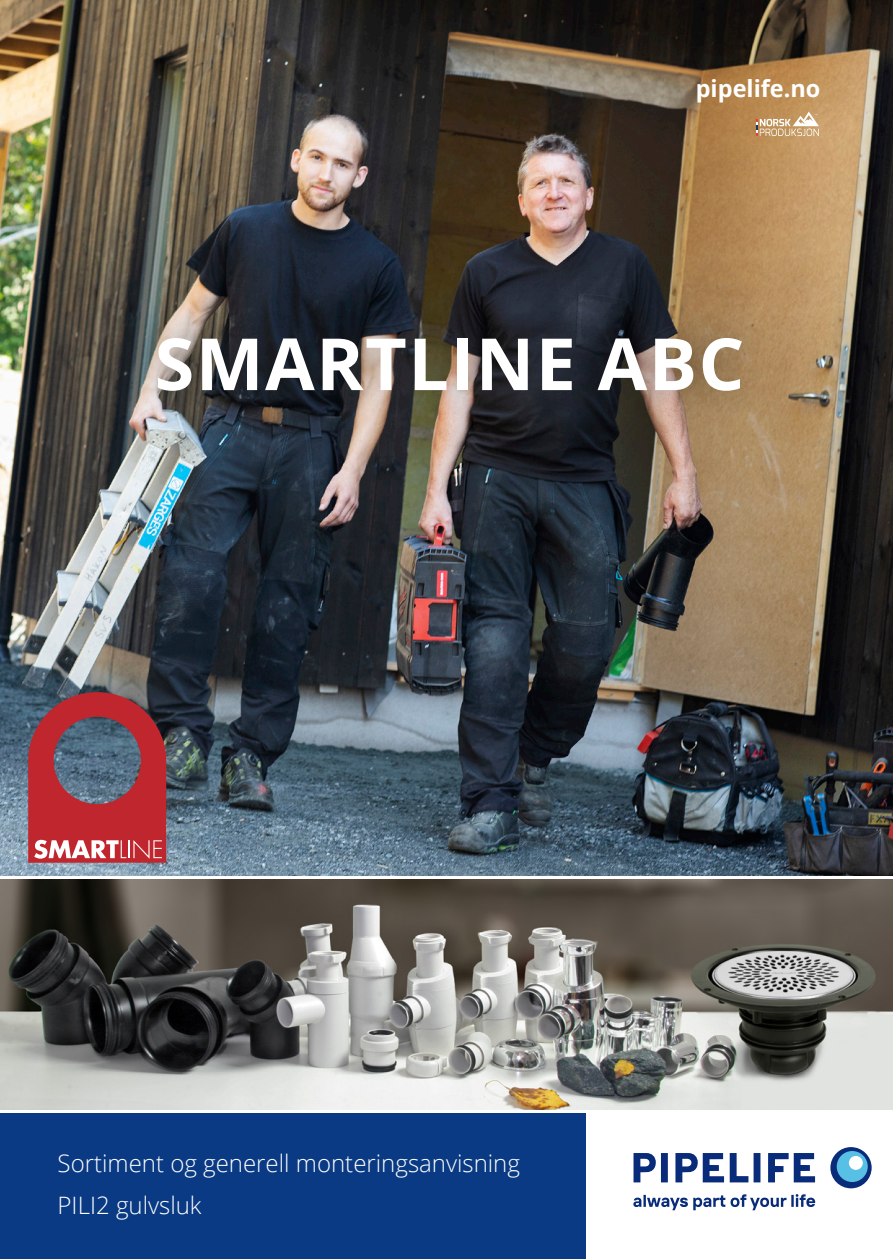
<style>
.page{position:relative;width:893px;height:1259px;background:#fff}
.page>*{position:absolute;margin:0;border:0;box-sizing:border-box;transform-origin:0 0}
.t1{font:700 72px "Open Sans";letter-spacing:.02em;color:#fff}
.Hvite_headinger{font:300 24px "Open Sans";color:#fff}
.t2{font:700 23.4px "Open Sans";color:#fff}
</style>
<div class="page">
<img style="left:0;top:0;width:893px;height:1110px">
<svg style="left:28px;top:692px;width:138px;height:170px;background:#9b4650"></svg>
<div style="left:0;top:1112px;width:585px;height:147px;background:#0a3a84"></div>
<svg style="left:633px;top:1147px;width:239px;height:63px"></svg>
<div style="left:837px;top:1151px;width:31px;height:31px;background:#59c0e5;border-radius:50%"></div>
<div style="left:849px;top:1156px;width:14px;height:13px;background:#fff;border-radius:50%"></div>
<hr style="left:0;top:876px;width:893px;height:2px;background:#fff">
<div style="left:129px;top:307px;width:641px;height:114px;background:#231f20;opacity:.4"></div>
<svg style="left:756px;top:112px;width:63px;height:24px;background:#d2b18a"></svg>
<p class="t2" style="left:696px;top:72px;width:126px">pipelife.no</p>
<p class="t1" style="left:155px;top:313px;width:591px">SMARTLINE ABC</p>
<p class="Hvite_headinger" style="left:58px;top:1146px;width:464px">Sortiment og generell monteringsanvisning</p>
<p class="Hvite_headinger" style="left:58px;top:1188px;width:145px">PILI2 gulvsluk</p>
</div>
